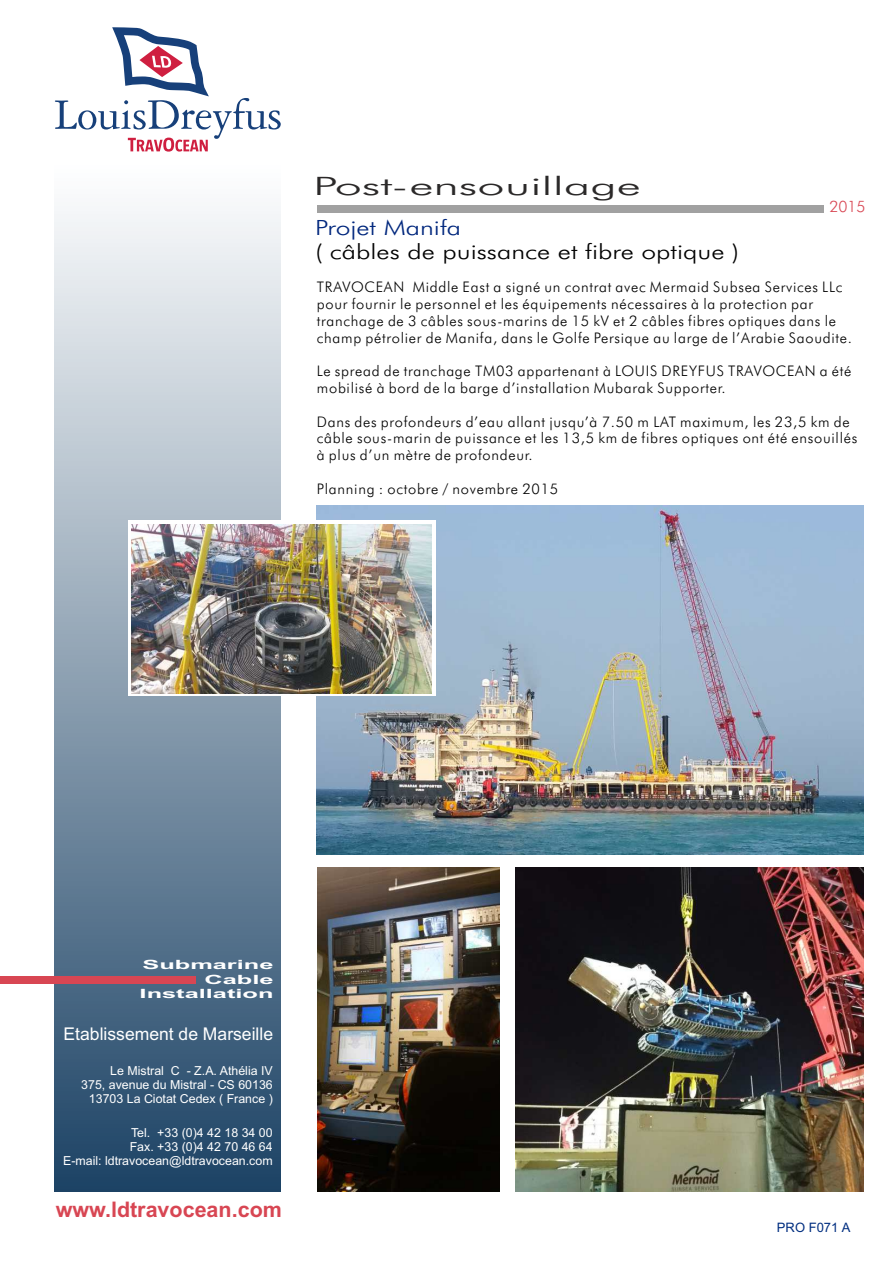
<style>
.page{position:relative;width:893px;height:1263px;background:#fff}
.page>*{position:absolute;margin:0;border:0;box-sizing:border-box;transform-origin:0 0}
.t1{font:300 25.35px "Futura BT";color:#2b2929;scale:1.92 1}
.t2{font:700 21.45px "Arial";color:#d84653}
.t3{font:300 21px "Futura BT";color:#000;scale:1.26 1}
.t4{font:300 21px "Futura BT";color:#00277d;scale:1.26 1}
.t5{font:17.55px "Arial";color:#fff}
.t6{font:300 15.75px "Futura BT";color:#d84653}
.t7{font:300 14.55px/16.8px "Futura BT";letter-spacing:.05em;color:#000}
.t8{font:13.05px "Arial";color:#002e80}
.t9{font:700 12.75px/14.7px "Arial";color:#fff;text-align:right;scale:1.99 1}
.t10{font:12.45px/14.2px "Arial";color:#fff;text-align:right}
</style>
<div class="page">
<div style="left:317px;top:205px;width:507px;height:7px;background:#a1a1a1"></div>
<img style="left:55px;top:211px;width:226px;height:980px">
<div style="left:0;top:976px;width:195px;height:7px;background:#d84653"></div>
<svg style="left:55px;top:27px;width:226px;height:125px"></svg>
<img style="left:317px;top:505px;width:546px;height:349px">
<img style="left:317px;top:867px;width:182px;height:324px">
<img style="left:516px;top:867px;width:348px;height:324px">
<svg style="left:128px;top:520px;width:307px;height:176px"></svg>
<img style="left:132px;top:525px;width:300px;height:168px">
<h1 class="t1" style="left:313px;top:176px;width:172px">Post-ensouillage</h1>
<h3 class="t4" style="left:315px;top:219px;width:117px">Projet Manifa</h3>
<h3 class="t3" style="left:315px;top:243px;width:338px">( câbles de puissance et fibre optique )</h3>
<p class="t6" style="left:829px;top:200px;width:38px">2015</p>
<p class="t7" style="left:317px;top:280px;width:537px">TRAVOCEAN Middle East a signé un contrat avec Mermaid Subsea Services LLc pour fournir le personnel et les équipements nécessaires à la protection par tranchage de 3 câbles sous-marins de 15 kV et 2 câbles fibres optiques dans le champ pétrolier de Manifa, dans le Golfe Persique au large de l’Arabie Saoudite.</p>
<p class="t7" style="left:317px;top:364px;width:536px">Le spread de tranchage TM03 appartenant à LOUIS DREYFUS TRAVOCEAN a été mobilisé à bord de la barge d’installation Mubarak Supporter.</p>
<p class="t7" style="left:317px;top:414px;width:542px">Dans des profondeurs d’eau allant jusqu’à 7.50 m LAT maximum, les 23,5 km de câble sous-marin de puissance et les 13,5 km de fibres optiques ont été ensouillés à plus d’un mètre de profondeur.</p>
<p class="t7" style="left:317px;top:482px;width:243px">Planning : octobre / novembre 2015</p>
<p class="t9" style="left:140px;top:958px;width:69px">Submarine<br>Cable<br>Installation</p>
<p class="t5" style="left:64px;top:1027px;width:211px">Etablissement de Marseille</p>
<p class="t10" style="left:81px;top:1064px;width:193px">Le Mistral C - Z.A. Athélia IV<br>375, avenue du Mistral - CS 60136<br>13703 La Ciotat Cedex ( France )</p>
<p class="t10" style="left:63px;top:1126px;width:211px">Tel. +33 (0)4 42 18 34 00<br>Fax. +33 (0)4 42 70 46 64<br>E-mail: ldtravocean@ldtravocean.com</p>
<h2 class="t2" style="left:56px;top:1201px;width:228px">www.ldtravocean.com</h2>
<p class="t8" style="left:777px;top:1222px;width:75px">PRO F071 A</p>
</div>
